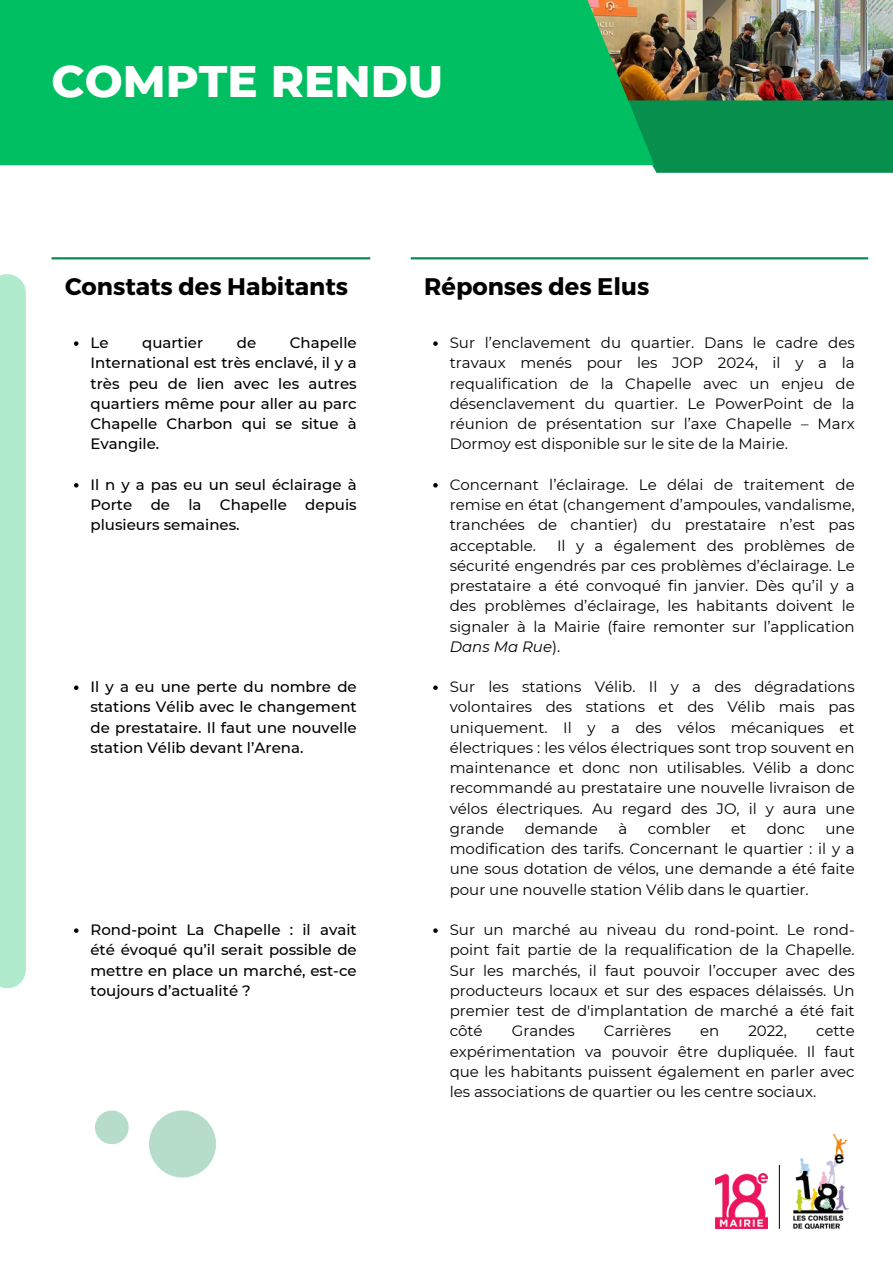
<style>
.page{position:relative;width:893px;height:1264px;background:#fff}
.page>*{position:absolute;margin:0;border:0;box-sizing:border-box;transform-origin:0 0}
.t1{font:800 45px "Montserrat";color:#fff}
.t2{font:700 24px "Montserrat";color:#000}
.t3{font:15px/20.2px "Montserrat";color:#000;text-align:justify}
.t4{font:500 15px/20.2px "Montserrat";color:#000;text-align:justify}
.s1{font-style:italic}
</style>
<div class="page">
<img style="left:654px;top:0;width:238px;height:100px">
<div style="left:616px;top:100px;width:276px;height:73px;background:#078f4e"></div>
<div style="left:0;top:0;width:654px;height:165px;background:#00bf63"></div>
<svg style="left:74px;top:341px;width:4px;height:5px"></svg>
<svg style="left:74px;top:483px;width:4px;height:4px"></svg>
<svg style="left:74px;top:685px;width:4px;height:5px"></svg>
<svg style="left:74px;top:928px;width:4px;height:4px"></svg>
<svg style="left:433px;top:341px;width:4px;height:5px"></svg>
<svg style="left:433px;top:483px;width:4px;height:4px"></svg>
<svg style="left:433px;top:685px;width:4px;height:5px"></svg>
<svg style="left:433px;top:928px;width:4px;height:4px"></svg>
<hr style="left:51px;top:257px;width:319px;height:2px;background:#078f4e">
<hr style="left:410px;top:257px;width:458px;height:2px;background:#078f4e">
<img style="left:715px;top:1173px;width:52px;height:55px">
<img style="left:793px;top:1134px;width:56px;height:94px">
<hr style="left:778px;top:1164px;width:1px;height:64px;background:#000">
<div style="left:149px;top:1110px;width:67px;height:67px;background:#b5ddca;border-radius:50%"></div>
<div style="left:95px;top:1110px;width:34px;height:34px;background:#b5ddca;border-radius:50%"></div>
<div style="left:0;top:273px;width:26px;height:716px;background:#b0ebce"></div>
<p class="t1" style="left:51px;top:54px;width:393px">COMPTE RENDU</p>
<p class="t2" style="left:65px;top:271px;width:284px">Constats des Habitants</p>
<p class="t2" style="left:424px;top:271px;width:226px">Réponses des Elus</p>
<p class="t4" style="left:90px;top:332px;width:20px">Le</p>
<p class="t4" style="left:142px;top:332px;width:63px">quartier</p>
<p class="t4" style="left:237px;top:332px;width:21px">de</p>
<p class="t3" style="left:449px;top:332px;width:406px">Sur l’enclavement du quartier. Dans le cadre des travaux menés pour les JOP 2024, il y a la requalification de la Chapelle avec un enjeu de désenclavement du quartier. Le PowerPoint de la réunion de présentation sur l’axe Chapelle – Marx Dormoy est disponible sur le site de la Mairie.</p>
<p class="t3" style="left:449px;top:474px;width:406px">Concernant l’éclairage. Le délai de traitement de remise en état (changement d’ampoules, vandalisme, tranchées de chantier) du prestataire n’est pas acceptable.</p>
<p class="t4" style="left:90px;top:332px;width:268px;text-indent:199px">Chapelle International est très enclavé, il y a très peu de lien avec les autres quartiers même pour aller au parc Chapelle Charbon qui se situe à Evangile.</p>
<p class="t4" style="left:90px;top:474px;width:268px">Il n y a pas eu un seul éclairage à Porte de la Chapelle depuis plusieurs semaines.</p>
<p class="t3" style="left:449px;top:535px;width:406px;text-indent:107px">Il y a également des problèmes de sécurité engendrés par ces problèmes d’éclairage. Le prestataire a été convoqué fin janvier. Dès qu’il y a des problèmes d’éclairage, les habitants doivent le signaler à la Mairie (faire remonter sur l’application <span class="s1">Dans Ma Rue</span>).</p>
<p class="t3" style="left:449px;top:676px;width:406px">Sur les stations Vélib. Il y a des dégradations volontaires des stations et des Vélib mais pas uniquement. Il y a des vélos mécaniques et électriques : les vélos électriques sont trop souvent en maintenance et donc non utilisables. Vélib a donc recommandé au prestataire une nouvelle livraison de vélos électriques. Au regard des JO, il y aura une grande</p>
<p class="t4" style="left:90px;top:676px;width:268px">Il y a eu une perte du nombre de stations Vélib avec le changement de prestataire. Il faut une nouvelle station Vélib devant l’Arena.</p>
<p class="t3" style="left:524px;top:818px;width:75px">demande</p>
<p class="t3" style="left:618px;top:818px;width:10px">à</p>
<p class="t3" style="left:647px;top:818px;width:64px">combler</p>
<p class="t3" style="left:731px;top:818px;width:17px">et</p>
<p class="t3" style="left:766px;top:818px;width:40px">donc</p>
<p class="t3" style="left:449px;top:818px;width:406px;text-indent:376px">une modification des tarifs. Concernant le quartier : il y a une sous dotation de vélos, une demande a été faite pour une nouvelle station Vélib dans le quartier.</p>
<p class="t3" style="left:449px;top:919px;width:406px">Sur un marché au niveau du rond-point. Le rond&shy;point fait partie de la requalification de la Chapelle.<br>Sur les marchés, il faut pouvoir l’occuper avec des producteurs locaux et sur des espaces délaissés. Un premier test de d'implantation de marché a été fait côté</p>
<p class="t4" style="left:90px;top:919px;width:268px">Rond-point La Chapelle : il avait été évoqué qu’il serait possible de mettre en place un marché, est-ce toujours d’actualité ?</p>
<p class="t3" style="left:511px;top:1020px;width:65px">Grandes</p>
<p class="t3" style="left:604px;top:1020px;width:69px">Carrières</p>
<p class="t3" style="left:700px;top:1020px;width:21px">en</p>
<p class="t3" style="left:748px;top:1020px;width:40px">2022,</p>
<p class="t3" style="left:449px;top:1020px;width:406px;text-indent:366px">cette expérimentation va pouvoir être dupliquée. Il faut que les habitants puissent également en parler avec les associations de quartier ou les centre sociaux.</p>
</div>
